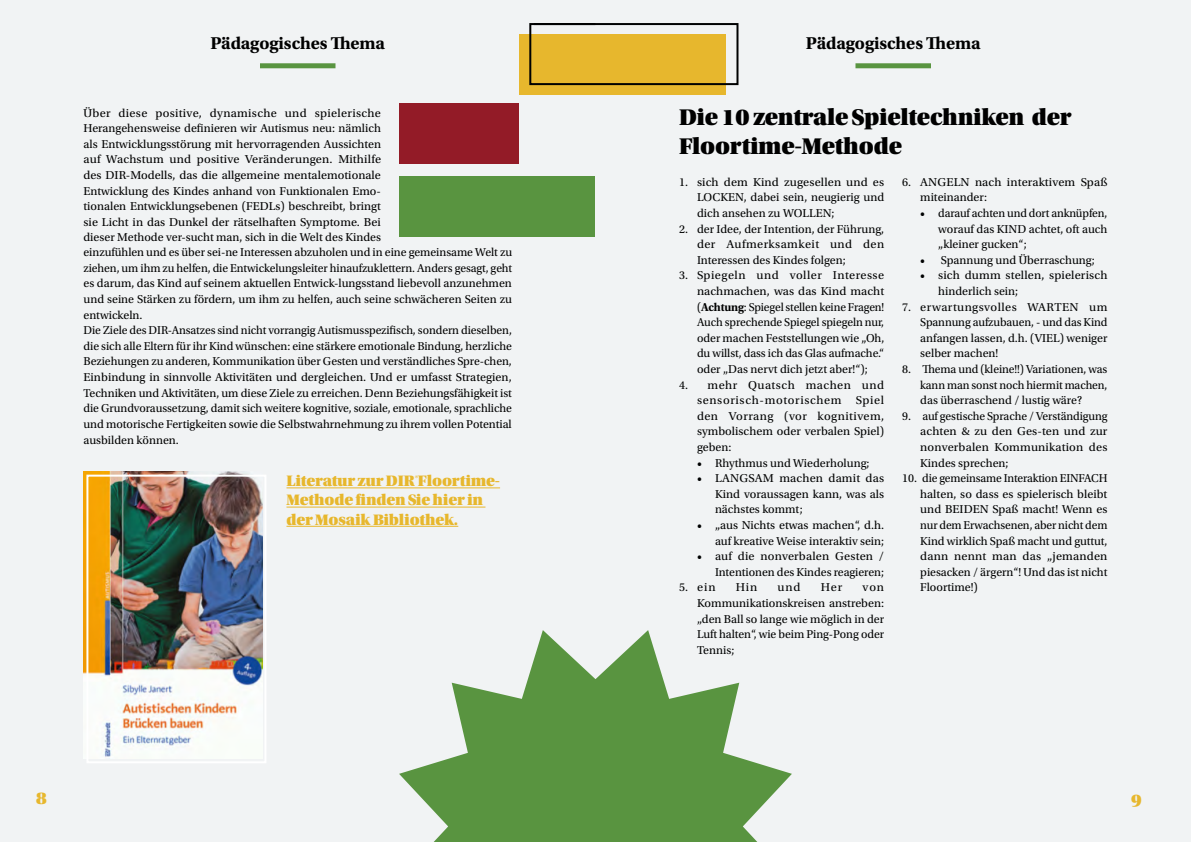
<style>
.page{position:relative;width:1191px;height:842px;background:#f1f3f4}
.page>*{position:absolute;margin:0;border:0;box-sizing:border-box;transform-origin:0 0}
.t1{font:24px/28.8px "Utopia Std Black Headline";letter-spacing:-.01em;color:#000}
.t2{font:700 18px "Utopia Std";letter-spacing:-.01em;color:#000}
.t3{font:18px "Utopia Std Black Headline";color:#e7b72d}
.t4{font:16px/19.2px "Utopia Std Black Headline";letter-spacing:-.01em;color:#e7b72d}
.t5{font:12px/15.6px "Utopia Std";color:#000101;text-align:justify}
.t6{font:12px/15.6px "Utopia Std";letter-spacing:-.005em;color:#000;text-align:justify}
.s1{font-weight:700}
</style>
<div class="page">
<div style="left:855px;top:63px;width:76px;height:5px;background:#599440"></div>
<div style="left:399px;top:103px;width:119px;height:60px;background:#931b27"></div>
<div style="left:399px;top:177px;width:196px;height:60px;background:#599440"></div>
<img style="left:83px;top:471px;width:180px;height:288px">
<div style="left:86px;top:475px;width:180px;height:288px;border:2px solid #fff"></div>
<hr style="left:286px;top:487px;width:214px;height:1px;background:#e7b72d">
<hr style="left:286px;top:507px;width:199px;height:1px;background:#e7b72d">
<hr style="left:286px;top:526px;width:172px;height:1px;background:#e7b72d">
<svg style="left:399px;top:630px;width:393px;height:212px;fill:#599440"></svg>
<div style="left:518px;top:34px;width:207px;height:60px;background:#e7b72d"></div>
<div style="left:529px;top:23px;width:209px;height:62px;border:2px solid #000101"></div>
<div style="left:260px;top:63px;width:75px;height:5px;background:#599440"></div>
<h2 class="t2" style="left:210px;top:33px;width:176px">Pädagogisches Thema</h2>
<p class="t6" style="left:83px;top:105px;width:299px">Über diese positive, dynamische und spielerische Herangehensweise definieren wir Autismus neu: nämlich als Entwicklungsstörung mit hervorragenden Aussichten auf Wachstum und positive Veränderungen. Mithilfe des DIR-Modells, das die allgemeine mentalemotionale Entwicklung des Kindes anhand von Funktionalen Emo&shy;tionalen Entwicklungsebenen (FEDLs) beschreibt, bringt sie Licht in das Dunkel der rätselhaften Symptome. Bei dieser Methode ver-sucht man, sich in die Welt des Kindes</p>
<p class="t6" style="left:83px;top:245px;width:430px;text-align:left">einzufühlen und es über sei-ne Interessen abzuholen und in eine gemeinsame Welt zu ziehen, um ihm zu helfen, die Entwickelungsleiter hinaufzuklettern. Anders gesagt, geht es darum, das Kind auf seinem aktuellen Entwick-lungsstand liebevoll anzunehmen und seine Stärken zu fördern, um ihm zu helfen, auch seine schwächeren Seiten zu entwickeln.<br>Die Ziele des DIR-Ansatzes sind nicht vorrangig Autismusspezifisch, sondern dieselben, die sich alle Eltern für ihr Kind wünschen: eine stärkere emotionale Bindung, herzliche Beziehungen zu anderen, Kommunikation über Gesten und verständliches Spre-chen, Einbindung in sinnvolle Aktivitäten und dergleichen. Und er umfasst Strategien, Techniken und Aktivitäten, um diese Ziele zu erreichen. Denn Beziehungsfähigkeit ist die Grundvoraussetzung, damit sich weitere kognitive, soziale, emotionale, sprachliche und motorische Fertigkeiten sowie die Selbstwahrnehmung zu ihrem vollen Potential ausbilden können.</p>
<h3 class="t4" style="left:286px;top:472px;width:215px">Literatur zur DIR®Floortime-<br>Methode finden Sie hier in der Mosaik Bibliothek.</h3>
<h2 class="t2" style="left:806px;top:33px;width:176px">Pädagogisches Thema</h2>
<h1 class="t1" style="left:679px;top:103px;width:394px">Die 10 zentrale Spieltechniken der<br>Floortime-Methode</h1>
<p class="t5" style="left:697px;top:174px;width:189px;text-indent:-18px">1. sich dem Kind zugesellen und es LOCKEN, dabei sein, neugierig und dich ansehen zu WOLLEN;</p>
<p class="t5" style="left:697px;top:221px;width:189px;text-indent:-18px">2. der Idee, der Intention, der Führung, der Aufmerksamkeit und den Interessen des Kindes folgen;</p>
<p class="t5" style="left:697px;top:268px;width:189px;text-indent:-18px">3. Spiegeln und voller Interesse nachmachen, was das Kind macht (<span class="s1">Achtung</span>: Spiegel stellen keine Fragen!<br>Auch sprechende Spiegel spiegeln nur, oder machen Feststellungen wie „Oh, du willst, dass ich das Glas aufmache.“ oder „Das nervt dich jetzt aber!“);</p>
<p class="t5" style="left:697px;top:377px;width:189px;text-indent:-18px">4. mehr Quatsch machen und sensorisch-motorischem Spiel den Vorrang (vor kognitivem, symbolischem oder verbalen Spiel) geben:</p>
<p class="t5" style="left:697px;top:455px;width:174px">• Rhythmus und Wiederholung;</p>
<p class="t5" style="left:715px;top:471px;width:171px;text-indent:-18px">• LANGSAM machen damit das Kind voraussagen kann, was als nächstes kommt;</p>
<p class="t5" style="left:697px;top:518px;width:189px;text-align:right">• „aus Nichts etwas machen“, d.h. auf kreative Weise interaktiv sein;</p>
<p class="t5" style="left:697px;top:549px;width:189px;text-align:right">• auf die nonverbalen Gesten /<br>Intentionen des Kindes reagieren;</p>
<p class="t5" style="left:679px;top:580px;width:38px">5. ein</p>
<p class="t5" style="left:735px;top:580px;width:23px">Hin</p>
<p class="t5" style="left:777px;top:580px;width:25px">und</p>
<p class="t5" style="left:820px;top:580px;width:23px">Her</p>
<p class="t5" style="left:697px;top:580px;width:189px;text-indent:166px">von Kommunikationskreisen anstreben: „den Ball so lange wie möglich in der Luft halten“, wie beim Ping-Pong oder Tennis;</p>
<p class="t5" style="left:920px;top:174px;width:189px;text-indent:-18px">6. ANGELN nach interaktivem Spaß miteinander:</p>
<p class="t5" style="left:938px;top:206px;width:171px;text-indent:-18px">• darauf achten und dort anknüpfen, worauf das KIND achtet, oft auch „kleiner gucken“;</p>
<p class="t5" style="left:920px;top:252px;width:176px">• Spannung und Überraschung;</p>
<p class="t5" style="left:938px;top:268px;width:171px;text-indent:-18px">• sich dumm stellen, spielerisch hinderlich sein;</p>
<p class="t5" style="left:920px;top:299px;width:189px;text-indent:-18px">7. erwartungsvolles WARTEN um Spannung aufzubauen, - und das Kind anfangen lassen, d.h. (VIEL) weniger selber machen!</p>
<p class="t5" style="left:920px;top:362px;width:189px;text-indent:-18px">8. Thema und (kleine!!) Variationen, was kann man sonst noch hiermit machen, das überraschend / lustig wäre?</p>
<p class="t5" style="left:920px;top:408px;width:189px;text-indent:-18px">9. auf gestische Sprache / Verständigung achten &amp; zu den Ges-ten und zur nonverbalen Kommunikation des Kindes sprechen;</p>
<p class="t5" style="left:920px;top:471px;width:189px;text-indent:-18px">10. die gemeinsame Interaktion EINFACH halten, so dass es spielerisch bleibt und BEIDEN Spaß macht! Wenn es nur dem Erwachsenen, aber nicht dem Kind wirklich Spaß macht und guttut, dann nennt man das „jemanden piesacken / ärgern“! Und das ist nicht Floortime!)</p>
<h2 class="t3" style="left:36px;top:789px;width:12px">8</h2>
<h2 class="t3" style="left:1131px;top:791px;width:12px">9</h2>
</div>
